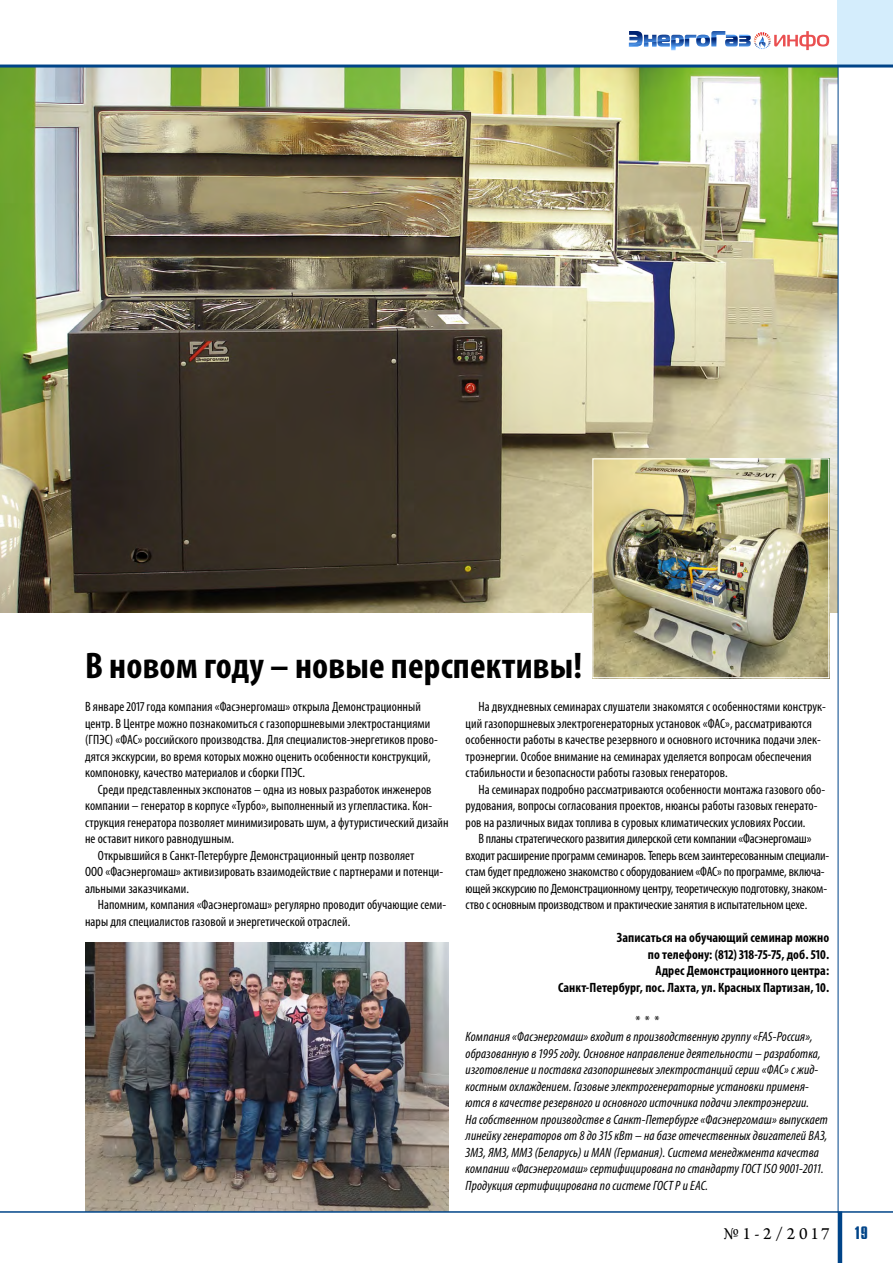
<style>
.page{position:relative;width:893px;height:1263px;background:#fff}
.page>*{position:absolute;margin:0;border:0;box-sizing:border-box;transform-origin:0 0}
.t1{font:700 condensed 37.2px "Myriad Pro";letter-spacing:.005em;color:#000}
.t2{font:18px "Arno Pro";color:#000}
.t3{font:18px "Star C";color:#048}
.t4{font:condensed 13.5px/16.5px "Myriad Pro";letter-spacing:.005em;color:#000}
.t5{font:italic condensed 13.5px/16.5px "Myriad Pro";letter-spacing:.01em;color:#000}
.t6{font:700 condensed 13.5px/16.5px "Myriad Pro";letter-spacing:.005em;color:#000;text-align:right}
</style>
<div class="page">
<img style="left:85px;top:942px;width:364px;height:269px">
<img style="left:0;top:68px;width:838px;height:544px">
<img style="left:594px;top:460px;width:233px;height:216px">
<div style="left:592px;top:458px;width:237px;height:220px;border:1px solid #fff"></div>
<hr style="left:838px;top:64px;width:1px;height:1149px;background:#048">
<div style="left:838px;top:0;width:55px;height:65px;background:#d4edfc"></div>
<hr style="left:0;top:65px;width:893px;height:3px;background:#048">
<hr style="left:0;top:1211px;width:893px;height:2px;background:#048">
<hr style="left:838px;top:1211px;width:4px;height:52px;background:#048">
<svg style="left:629px;top:31px;width:200px;height:19px"></svg>
<h1 class="t1" style="left:85px;top:642px;width:499px">В новом году – новые перспективы!</h1>
<p class="t4" style="left:85px;top:698px;width:354px">В январе 2017 года компания «Фасэнергомаш» открыла Демонстрационный центр. В Центре можно познакомиться с газопоршневыми электростанциями (ГПЭС) «ФАС» российского производства. Для специалистов-энергетиков прово&shy;дятся экскурсии, во время которых можно оценить особенности конструкций, компоновку, качество материалов и сборки ГПЭС.</p>
<p class="t4" style="left:98px;top:781px;width:335px">Среди представленных экспонатов – одна из новых разработок инженеров</p>
<p class="t4" style="left:85px;top:797px;width:349px">компании – генератор в корпусе «Турбо», выполненный из углепластика. Кон-</p>
<p class="t4" style="left:85px;top:814px;width:365px">струкция генератора позволяет минимизировать шум, а футуристический дизайн</p>
<p class="t4" style="left:85px;top:830px;width:150px">не оставит никого равнодушным.</p>
<p class="t4" style="left:98px;top:847px;width:318px">Открывшийся в Санкт-Петербурге Демонстрационный центр позволяет</p>
<p class="t4" style="left:85px;top:863px;width:360px">ООО «Фасэнергомаш» активизировать взаимодействие с партнерами и потенци-</p>
<p class="t4" style="left:85px;top:880px;width:106px">альными заказчиками.</p>
<p class="t4" style="left:98px;top:896px;width:350px">Напомним, компания «Фасэнергомаш» регулярно проводит обучающие семи-</p>
<p class="t4" style="left:85px;top:913px;width:267px">нары для специалистов газовой и энергетической отраслей.</p>
<p class="t4" style="left:466px;top:698px;width:362px;text-indent:13px">На двухдневных семинарах слушатели знакомятся с особенностями конструк&shy;ций газопоршневых электрогенераторных установок «ФАС», рассматриваются особенности работы в качестве резервного и основного источника подачи элек&shy;троэнергии. Особое внимание на семинарах уделяется вопросам обеспечения стабильности и безопасности работы газовых генераторов.</p>
<p class="t4" style="left:466px;top:781px;width:361px;text-indent:13px">На семинарах подробно рассматриваются особенности монтажа газового обо&shy;рудования, вопросы согласования проектов, нюансы работы газовых генерато&shy;ров на различных видах топлива в суровых климатических условиях России.</p>
<p class="t4" style="left:466px;top:830px;width:365px;text-indent:13px">В планы стратегического развития дилерской сети компании «Фасэнергомаш» входит расширение программ семинаров. Теперь всем заинтересованным специали&shy;стам будет предложено знакомство с оборудованием «ФАС» по программе, включа&shy;ющей экскурсию по Демонстрационному центру, теоретическую подготовку, знаком&shy;ство с основным производством и практические занятия в испытательном цехе.</p>
<p class="t6" style="left:558px;top:929px;width:273px">Записаться на обучающий семинар можно<br>по телефону: (812) 318-75-75, доб. 510.<br>Адрес Демонстрационного центра:<br>Санкт-Петербург, пос. Лахта, ул. Красных Партизан, 10.</p>
<p class="t4" style="left:635px;top:1012px;width:25px">* * *</p>
<p class="t5" style="left:466px;top:1028px;width:364px">Компания «Фасэнергомаш» входит в производственную группу «FAS-Россия», образованную в 1995 году. Основное направление деятельности – разработка, изготовление и поставка газопоршневых электростанций серии «ФАС» с жид&shy;костным охлаждением. Газовые электрогенераторные установки применя&shy;ются в качестве резервного и основного источника подачи электроэнергии.<br>На собственном производстве в Санкт-Петербурге «Фасэнергомаш» выпускает линейку генераторов от 8 до 315 кВт – на базе отечественных двигателей ВАЗ, ЗМЗ, ЯМЗ, ММЗ (Беларусь) и MAN (Германия). Система менеджмента качества компании «Фасэнергомаш» сертифицирована по стандарту ГОСТ ISO 9001-2011.<br>Продукция сертифицирована по системе ГОСТ Р и ЕАС.</p>
<h2 class="t2" style="left:724px;top:1223px;width:108px">№1-2/2017</h2>
<h2 class="t3" style="left:854px;top:1224px;width:15px">19</h2>
</div>
